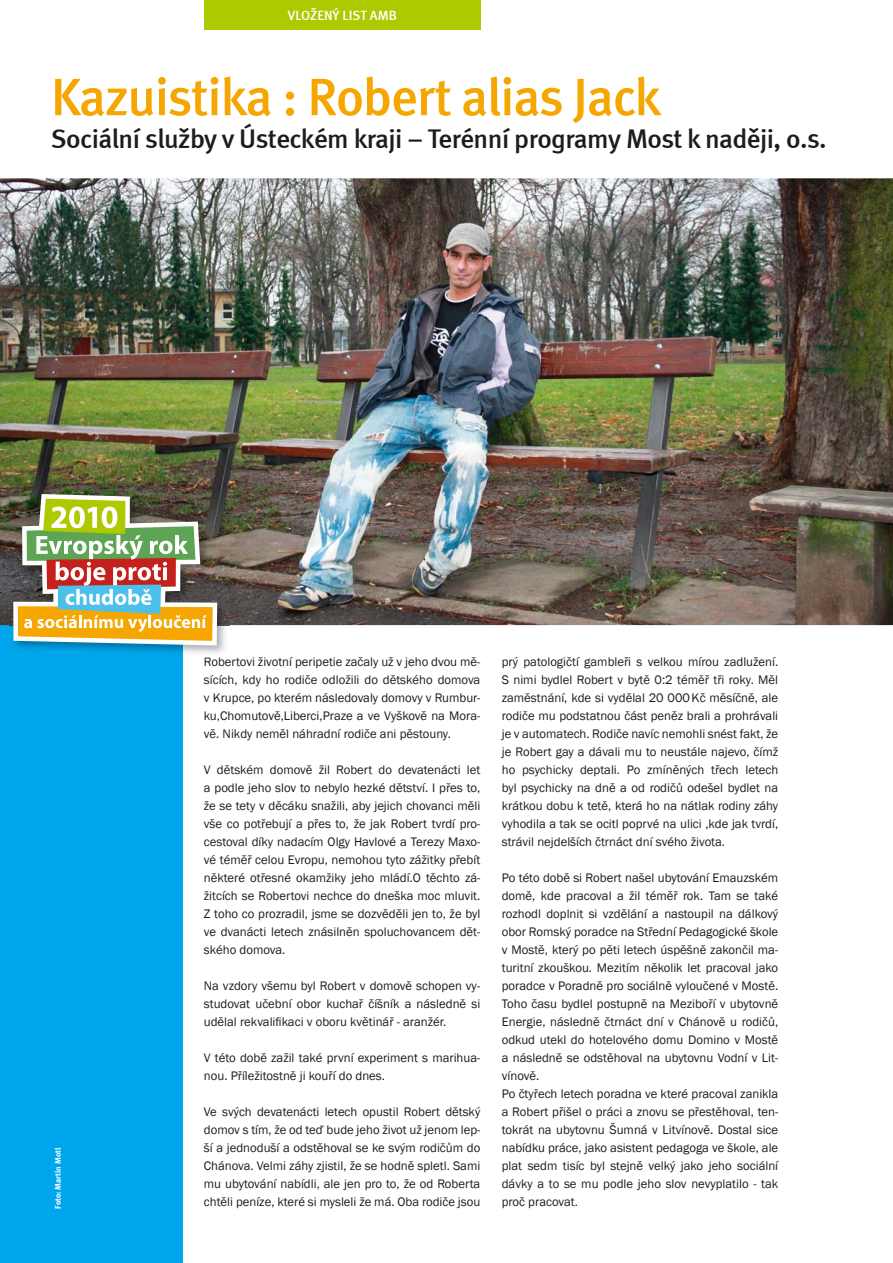
<style>
.page{position:relative;width:893px;height:1263px;background:#fff}
.page>*{position:absolute;margin:0;border:0;box-sizing:border-box;transform-origin:0 0}
.t1{font:500 52.5px "Seat Meta";letter-spacing:-.02em;color:#f6a600}
.t2{font:500 27px "Seat Meta";letter-spacing:-.02em;color:#1b1c20}
.t3{font:500 13.5px "Seat Meta";color:#fff}
.t4{font:12.75px/18px "Franklin Gothic";color:#1b1c20;text-align:justify}
.t5{font:700 8.25px "Seat Meta";color:#fff}
</style>
<div class="page">
<div style="left:0;top:621px;width:183px;height:642px;background:#00a6eb"></div>
<div style="left:204px;top:0;width:276px;height:30px;background:#aec900"></div>
<img style="left:0;top:178px;width:893px;height:447px">
<img style="left:9px;top:490px;width:221px;height:163px">
<img style="left:13px;top:494px;width:204px;height:152px">
<p class="t3" style="left:288px;top:7px;width:110px">VLOŽENÝ LIST AMB</p>
<h1 class="t1" style="left:51px;top:67px;width:612px">Kazuistika : Robert alias Jack</h1>
<h2 class="t2" style="left:51px;top:123px;width:777px">Sociální služby v Ústeckém kraji – Terénní programy Most k naději, o.s.</h2>
<p class="t5" style="left:53px;top:1209px;width:62px;rotate:-90deg">Foto: Martin Motl</p>
<p class="t4" style="left:204px;top:653px;width:278px">Robertovi životní peripetie začaly už v jeho dvou mě&shy;sících, kdy ho rodiče odložili do dětského domova v Krupce, po kterém následovaly domovy v Rumbur&shy;ku,Chomutově,Liberci,Praze a ve Vyškově na Mora&shy;vě. Nikdy neměl náhradní rodiče ani pěstouny.</p>
<p class="t4" style="left:204px;top:761px;width:278px">V dětském domově žil Robert do devatenácti let a podle jeho slov to nebylo hezké dětství. I přes to, že se tety v děcáku snažili, aby jejich chovanci měli vše co potřebují a přes to, že jak Robert tvrdí pro&shy;cestoval díky nadacím Olgy Havlové a Terezy Maxo&shy;vé téměř celou Evropu, nemohou tyto zážitky přebít některé otřesné okamžiky jeho mládí.O těchto zá&shy;žitcích se Robertovi nechce do dneška moc mluvit.<br>Z toho co prozradil, jsme se dozvěděli jen to, že byl ve dvanácti letech znásilněn spoluchovancem dět&shy;ského domova.</p>
<p class="t4" style="left:204px;top:977px;width:278px">Na vzdory všemu byl Robert v domově schopen vy&shy;studovat učební obor kuchař číšník a následně si udělal rekvalifikaci v oboru květinář - aranžér.</p>
<p class="t4" style="left:204px;top:1049px;width:278px">V této době zažil také první experiment s marihua&shy;nou. Příležitostně ji kouří do dnes.</p>
<p class="t4" style="left:204px;top:1103px;width:278px">Ve svých devatenácti letech opustil Robert dětský domov s tím, že od teď bude jeho život už jenom lep&shy;ší a jednoduší a odstěhoval se ke svým rodičům do Chánova. Velmi záhy zjistil, že se hodně spletl. Sami mu ubytování nabídli, ale jen pro to, že od Roberta chtěli peníze, které si mysleli že má. Oba rodiče jsou</p>
<p class="t4" style="left:502px;top:653px;width:278px">prý patologičtí gambleři s velkou mírou zadlužení.<br>S nimi bydlel Robert v bytě 0:2 téměř tři roky. Měl zaměstnání, kde si vydělal 20 000 Kč měsíčně, ale rodiče mu podstatnou část peněz brali a prohrávali je v automatech. Rodiče navíc nemohli snést fakt, že je Robert gay a dávali mu to neustále najevo, čímž ho psychicky deptali. Po zmíněných třech letech byl psychicky na dně a od rodičů odešel bydlet na krátkou dobu k tetě, která ho na nátlak rodiny záhy vyhodila a tak se ocitl poprvé na ulici ,kde jak tvrdí, strávil nejdelších čtrnáct dní svého života.</p>
<p class="t4" style="left:502px;top:869px;width:278px;text-align:left">Po této době si Robert našel ubytování Emauzském domě, kde pracoval a žil téměř rok. Tam se také rozhodl doplnit si vzdělání a nastoupil na dálkový obor Romský poradce na Střední Pedagogické škole v Mostě, který po pěti letech úspěšně zakončil ma&shy;turitní zkouškou. Mezitím několik let pracoval jako poradce v Poradně pro sociálně vyloučené v Mostě.<br>Toho času bydlel postupně na Meziboří v ubytovně Energie, následně čtrnáct dní v Chánově u rodičů, odkud utekl do hotelového domu Domino v Mostě a následně se odstěhoval na ubytovnu Vodní v Lit&shy;vínově.<br>Po čtyřech letech poradna ve které pracoval zanikla a Robert přišel o práci a znovu se přestěhoval, ten&shy;tokrát na ubytovnu Šumná v Litvínově. Dostal sice nabídku práce, jako asistent pedagoga ve škole, ale plat sedm tisíc byl stejně velký jako jeho sociální dávky a to se mu podle jeho slov nevyplatilo - tak proč pracovat.</p>
</div>
